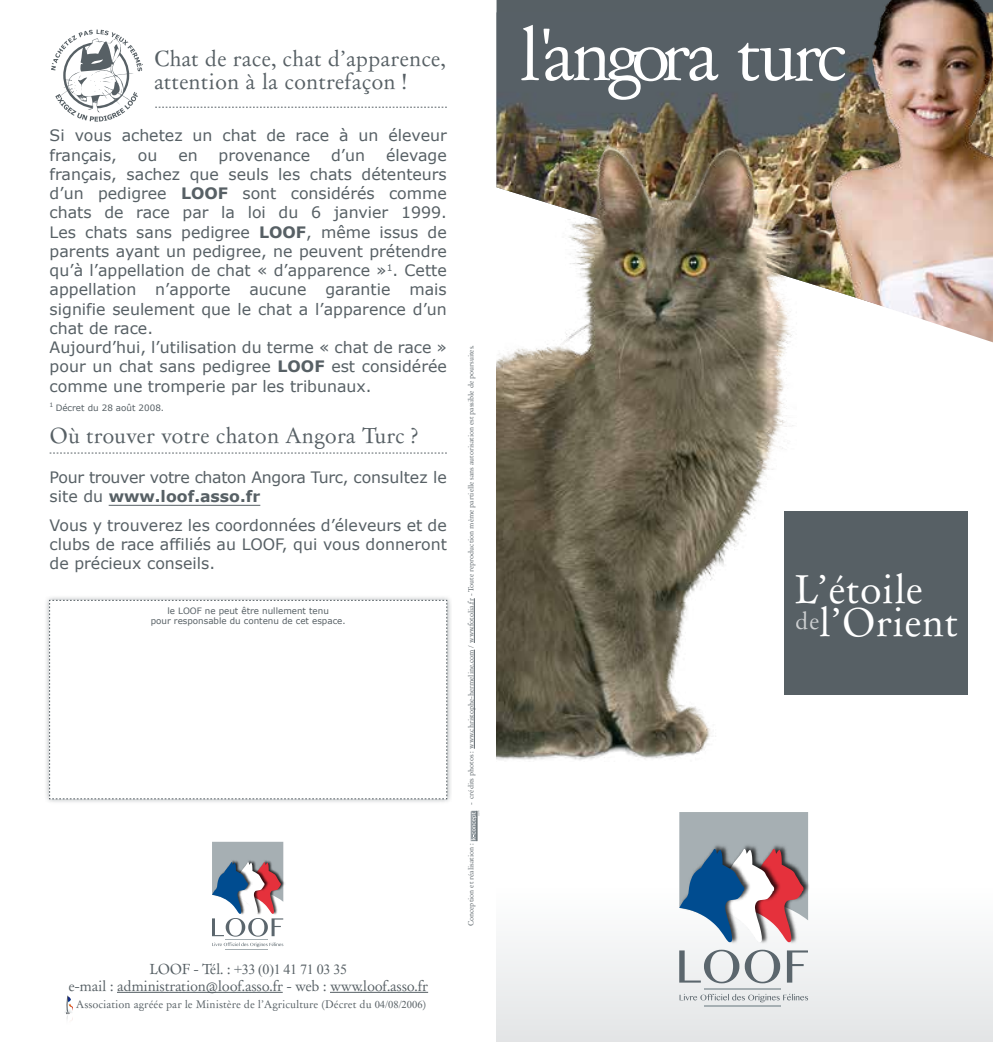
<style>
.page{position:relative;width:993px;height:1042px;background:#fff}
.page>*{position:absolute;margin:0;border:0;box-sizing:border-box;transform-origin:0 0}
.t1{font:38.5px/32.6px "Day Roman";color:#fff}
.t2{font:21px/22.8px "Day Roman";color:#576065}
.t3{font:15.75px/19.2px "Verdana";color:#576065}
.t4{font:15.75px/19.2px "Verdana";letter-spacing:-.02em;color:#576065}
.t5{font:14px "Day Roman";letter-spacing:-.02em;color:#576065}
.t6{font:14px "Times New Roman";letter-spacing:-.02em;color:#576065}
.t7{font:10.5px "Day Roman";color:#576065}
.t8{font:8.75px/10.5px "Verdana";color:#576065;text-align:center}
.t9{font:7px "Day Roman";color:#576065}
.s1{font-weight:700}
.s2{font-family:"Day Roman"}
.s3{font-family:"Times New Roman"}
</style>
<div class="page">
<hr style="left:117px;top:992px;width:165px;height:1px;background:#576065">
<hr style="left:330px;top:992px;width:98px;height:1px;background:#576065">
<svg style="left:65px;top:995px;width:8px;height:23px"></svg>
<hr style="left:474px;top:649px;width:1px;height:100px;background:#576065">
<hr style="left:474px;top:598px;width:1px;height:45px;background:#576065">
<svg style="left:470px;top:811px;width:10px;height:30px"></svg>
<img style="left:496px;top:12px;width:255px;height:117px">
<div style="left:496px;top:862px;width:496px;height:180px;background:linear-gradient(to bottom,#fff,#e3e5e7)"></div>
<svg style="left:521px;top:25px;width:197px;height:75px"></svg>
<svg style="left:737px;top:43px;width:14px;height:38px"></svg>
<svg style="left:51px;top:30px;width:92px;height:92px"></svg>
<svg style="left:155px;top:107px;width:291px;height:1px"></svg>
<hr style="left:109px;top:505px;width:151px;height:1px;background:#576065">
<svg style="left:50px;top:453px;width:396px;height:1px"></svg>
<div style="left:784px;top:511px;width:183px;height:183px;background:#576065"></div>
<img style="left:496px;top:129px;width:307px;height:631px">
<div style="left:44px;top:595px;width:408px;height:209px;background:#576065;opacity:.5"></div>
<svg style="left:49px;top:599px;width:398px;height:201px"></svg>
<img style="left:751px;top:0;width:241px;height:342px">
<img style="left:782px;top:842px;width:29px;height:103px">
<svg style="left:679px;top:949px;width:101px;height:34px"></svg>
<svg style="left:786px;top:950px;width:21px;height:32px"></svg>
<svg style="left:679px;top:994px;width:128px;height:8px"></svg>
<hr style="left:703px;top:988px;width:77px;height:1px;background:#a6afb3">
<hr style="left:703px;top:1005px;width:77px;height:2px;background:#a6afb3">
<img style="left:677px;top:862px;width:75px;height:83px">
<svg style="left:679px;top:812px;width:128px;height:130px"></svg>
<img style="left:283px;top:858px;width:2px;height:44px">
<svg style="left:212px;top:942px;width:71px;height:5px"></svg>
<hr style="left:225px;top:939px;width:43px;height:1px;background:#a6afb3">
<hr style="left:225px;top:949px;width:43px;height:1px;background:#a6afb3">
<svg style="left:212px;top:842px;width:71px;height:94px"></svg>
<h2 class="t2" style="left:154px;top:47px;width:293px">Chat de race, chat d’apparence, attention à la contrefaçon !</h2>
<p class="t3" style="left:50px;top:126px;width:398px">Si vous achetez un chat de race à un éleveur français,</p>
<p class="t3" style="left:50px;top:145px;width:398px;text-indent:336px">élevage français, sachez que seuls les chats détenteurs d’un pedigree <span class="s1">LOOF</span> sont considérés comme chats de race par la loi du 6 janvier 1999.<br>Les chats sans pedigree <span class="s1">LOOF</span>, même issus de parents ayant un pedigree, ne peuvent prétendre qu’à l’appellation de chat « d’apparence »<sup>1</sup>. Cette appellation n’apporte aucune garantie mais signifie seulement que le chat a l’apparence d’un chat de race.<br>Aujourd’hui, l’utilisation du terme « chat de race » pour un chat sans pedigree <span class="s1">LOOF</span> est considérée comme une tromperie par les tribunaux.</p>
<p class="t8" style="left:50px;top:402px;width:116px"><sup>1</sup> Décret du 28 août 2008.</p>
<h2 class="t2" style="left:50px;top:425px;width:370px">Où trouver votre chaton Angora Turc ?</h2>
<p class="t4" style="left:50px;top:467px;width:398px">Pour trouver votre chaton Angora Turc, consultez le site du <span class="s1">www.loof.asso.fr</span></p>
<p class="t3" style="left:50px;top:515px;width:398px;text-align:justify">Vous y trouverez les coordonnées d’éleveurs et de clubs de race affiliés au LOOF, qui vous donneront de précieux conseils.</p>
<p class="t3" style="left:138px;top:145px;width:21px">ou</p>
<p class="t3" style="left:178px;top:145px;width:21px">en</p>
<p class="t3" style="left:218px;top:145px;width:93px">provenance</p>
<p class="t3" style="left:331px;top:145px;width:35px">d’un</p>
<p class="t8" style="left:151px;top:605px;width:196px">le LOOF ne peut être nullement tenu<br>pour responsable du contenu de cet espace.</p>
<p class="t6" style="left:149px;top:959px;width:199px"><span class="s2">LOOF - Tél. :</span> +33 (0)1 41 71 03 35</p>
<p class="t5" style="left:68px;top:976px;width:361px">e-mail : administration@loof.asso.fr - web : www.loof.asso.fr</p>
<p class="t7" style="left:76px;top:997px;width:351px">Association agréée par le Ministère de l’Agriculture (Décret du <span class="s3">04/08/2006</span>)</p>
<p class="t9" style="left:466px;top:805px;width:462px;rotate:-90deg">- crédits photos : www.christophe-hermeline.com / www.fotolia.fr - Toute reproduction même partielle sans autorisation est passible de poursuites.</p>
<p class="t9" style="left:466px;top:926px;width:84px;rotate:-90deg">Conception et réalisation :</p>
<h1 class="t1" style="left:794px;top:573px;width:165px">L’étoile <sup>de</sup>l’Orient</h1>
</div>
